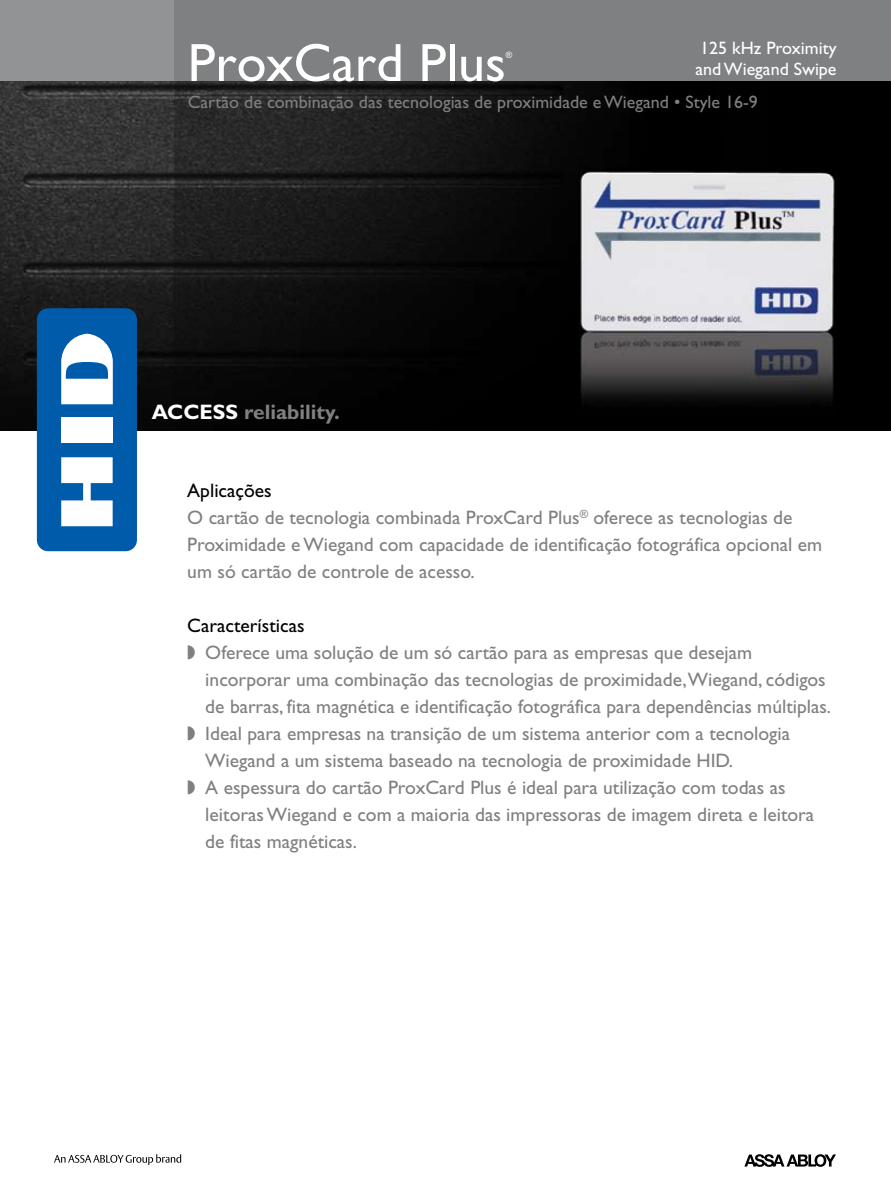
<style>
.page{position:relative;width:891px;height:1188px;background:#fff}
.page>*{position:absolute;margin:0;border:0;box-sizing:border-box;transform-origin:0 0}
.t1{font:54px "Gill Sans";color:#fff}
.t2{font:700 21px "Gill Sans";color:#7e8082}
.t3{font:19.5px/27px "Gill Sans";color:#7e8082}
.t4{font:19.5px "Gill Sans";color:#000}
.t5{font:18px "Gill Sans";color:#7e8082}
.t6{font:18px "Gill Sans";color:#fff}
.t7{font:8.7px "Gill Sans";color:#fff}
.s1{color:#fff}
.s2{color:#000}
</style>
<div class="page">
<div style="left:0;top:0;width:187px;height:93px;background:#919395"></div>
<div style="left:175px;top:0;width:716px;height:93px;background:#7e8082"></div>
<img style="left:174px;top:81px;width:717px;height:349px">
<svg style="left:54px;top:1154px;width:127px;height:11px"></svg>
<svg style="left:744px;top:1154px;width:92px;height:13px"></svg>
<svg style="left:0;top:81px;width:174px;height:349px"></svg>
<div style="left:37px;top:308px;width:100px;height:243px;background:#005bab;border-radius:11px"></div>
<div style="left:61px;top:418px;width:52px;height:25px;background:#fff"></div>
<svg style="left:61px;top:457px;width:52px;height:69px"></svg>
<svg style="left:61px;top:334px;width:52px;height:70px"></svg>
<h1 class="t1" style="left:188px;top:32px;width:320px">ProxCard Plus</h1>
<p class="t7" style="left:506px;top:50px;width:8px">®</p>
<p class="t6" style="left:700px;top:38px;width:138px">125 kHz Proximity</p>
<p class="t6" style="left:695px;top:59px;width:143px">and Wiegand Swipe</p>
<p class="t5" style="left:188px;top:92px;width:572px">Cartão de combinação das tecnologias de proximidade e Wiegand • Style 16-9</p>
<p class="t2" style="left:152px;top:400px;width:190px"><span class="s1">ACCESS</span> reliability.</p>
<p class="t3" style="left:187px;top:477px;width:636px"><span class="s2">Aplicações<br></span>O cartão de tecnologia combinada ProxCard Plus<sup>®</sup> oferece as tecnologias de Proximidade e Wiegand com capacidade de identificação fotográfica opcional em um só cartão de controle de acesso.</p>
<p class="t4" style="left:187px;top:614px;width:119px">Características</p>
<p class="t3" style="left:205px;top:639px;width:627px">Oferece uma solução de um só cartão para as empresas que desejam incorporar uma combinação das tecnologias de proximidade,Wiegand, códigos de barras, fita magnética e identificação fotográfica para dependências múltiplas.<br>Ideal para empresas na transição de um sistema anterior com a tecnologia Wiegand a um sistema baseado na tecnologia de proximidade HID.<br>A espessura do cartão ProxCard Plus é ideal para utilização com todas as leitoras Wiegand e com a maioria das impressoras de imagem direta e leitora de fitas magnéticas.</p>
</div>
